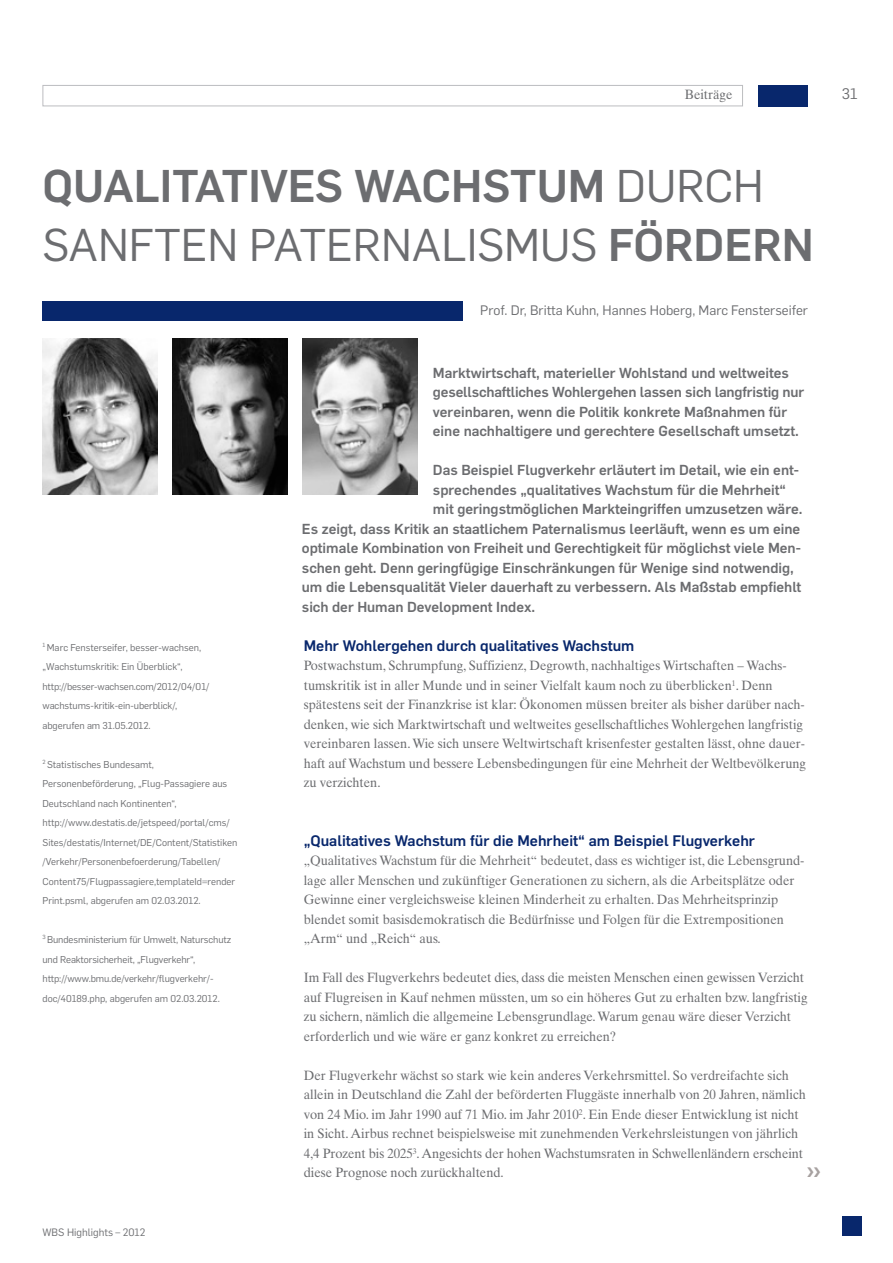
<style>
.page{position:relative;width:893px;height:1263px;background:#fff}
.page>*{position:absolute;margin:0;border:0;box-sizing:border-box;transform-origin:0 0}
.t1{font:500 45px/58.5px "Flama";color:#6c6d70}
.t2{font:500 15px "Flama";color:#08276c}
.t3{font:15px "Flama";color:#6c6d70}
.t4{font:500 14.25px/19.5px "Flama";color:#6c6d70}
.t5{font:13.5px/19.5px "Times Ten LT";color:#6c6d70;scale:.95 1}
.t6{font:13.5px "Flama";color:#6c6d70}
.t7{font:13.5px "Monotype Sorts";color:#a7a1a0;scale:.95 1}
.t8{font:10.5px "Flama";color:#6c6d70}
.t9{font:9.75px/19.5px "Flama";color:#6c6d70}
.s1{font-weight:400}
</style>
<div class="page">
<div style="left:759px;top:85px;width:49px;height:21px;background:#08276c"></div>
<div style="left:43px;top:85px;width:700px;height:21px;border:1px solid #bcbdc0"></div>
<div style="left:842px;top:1216px;width:19px;height:20px;background:#08276c"></div>
<div style="left:43px;top:301px;width:420px;height:19px;background:#08276c"></div>
<img style="left:43px;top:339px;width:114px;height:156px">
<img style="left:173px;top:339px;width:115px;height:155px">
<img style="left:303px;top:339px;width:115px;height:156px">
<p class="t5" style="left:685px;top:86px;width:52px">Beiträge</p>
<p class="t3" style="left:842px;top:89px;width:17px">31</p>
<h1 class="t1" style="left:43px;top:161px;width:773px">QUALITATIVES WACHSTUM <span class="s1">DURCH<br>SANFTEN PATERNALISMUS</span> FÖRDERN</h1>
<p class="t6" style="left:480px;top:305px;width:329px">Prof. Dr, Britta Kuhn, Hannes Hoberg, Marc Fensterseifer</p>
<p class="t9" style="left:43px;top:638px;width:169px"><sup>1</sup> Marc Fensterseifer, besser-wachsen, „Wachs tumskritik: Ein Überblick“, http://besser-wachsen.com/2012/04/01/ wachstums-kritik-ein-uberblick/, abgerufen am 31.05.2012.</p>
<p class="t9" style="left:43px;top:755px;width:196px"><sup>2</sup> Statistisches Bundesamt,<br>Personen beförderung, „Flug-Passagiere aus Deutschland nach Kontinenten“, http://www.destatis.de/jetspeed/portal/cms/ Sites/destatis/Internet/DE/Content/Statistiken /Verkehr/Personenbefoerderung/Tabellen/ Content75/Flugpassagiere,templateId=render Print.psml, abgerufen am 02.03.2012.</p>
<p class="t9" style="left:43px;top:931px;width:190px"><sup>3</sup> Bundesministerium für Umwelt, Natur schutz und Reaktorsicherheit, „Flugver kehr“, http://www.bmu.de/verkehr/flug ver kehr/ - doc/40189.php, abgerufen am 02.03.2012.</p>
<p class="t8" style="left:43px;top:1228px;width:104px">WBS Highlights – 2012</p>
<p class="t4" style="left:433px;top:364px;width:373px">Marktwirtschaft, materieller Wohlstand und weltweites ge sell schaftliches Wohlergehen lassen sich langfristig nur vereinbaren, wenn die Politik konkrete Maßnahmen für eine nachhaltigere und gerechtere Gesellschaft umsetzt.</p>
<p class="t4" style="left:433px;top:462px;width:368px">Das Bei spiel Flugverkehr erläutert im Detail, wie ein ent -</p>
<p class="t4" style="left:433px;top:481px;width:355px">spre chendes „qualitati ves Wachs tum für die Mehrheit“</p>
<p class="t4" style="left:433px;top:501px;width:371px">mit geringst möglichen Markteingriffen um zusetzen wäre.</p>
<p class="t4" style="left:302px;top:520px;width:500px">Es zeigt, dass Kritik an staatlichem Paterna lismus leerläuft, wenn es um eine</p>
<p class="t4" style="left:302px;top:540px;width:500px">optimale Kombination von Freiheit und Gerechtigkeit für möglichst viele Men -</p>
<p class="t4" style="left:302px;top:559px;width:494px">schen geht. Denn gering fü gige Einschränkungen für Wenige sind notwendig,</p>
<p class="t4" style="left:302px;top:579px;width:501px">um die Lebens qualität Vieler dauerhaft zu verbessern. Als Maßstab emp fiehlt</p>
<p class="t4" style="left:302px;top:598px;width:235px">sich der Human Development Index.</p>
<p class="t2" style="left:304px;top:640px;width:332px">Mehr Wohlergehen durch qualitatives Wachstum</p>
<p class="t5" style="left:304px;top:657px;width:530px">Postwachstum, Schrumpfung, Suffizienz, Degrowth, nachhaltiges Wirtschaften – Wachs - tums kritik ist in aller Munde und in seiner Vielfalt kaum noch zu über blicken<sup>1</sup>. Denn spätestens seit der Finanzkrise ist klar: Ökono men müssen breiter als bisher darüber nach - denken, wie sich Marktwirtschaft und weltweites gesellschaftliches Wohl ergehen langfristig verein baren lassen. Wie sich unsere Weltwirtschaft krisenfester gestalten lässt, ohne dauer - haft auf Wachs tum und bessere Lebensbedingungen für eine Mehrheit der Weltbevölkerung zu verzichten.</p>
<p class="t2" style="left:304px;top:835px;width:453px">„Qualitatives Wachstum für die Mehrheit“ am Beispiel Flugverkehr</p>
<p class="t5" style="left:304px;top:852px;width:528px">„Qualitatives Wachstum für die Mehrheit“ bedeutet, dass es wichtiger ist, die Lebensgrund - lage aller Menschen und zukünftiger Generationen zu sichern, als die Ar beits plätze oder Gewinne einer vergleichsweise kleinen Minderheit zu erhalten. Das Mehrheitsprinzip blendet somit basisdemokratisch die Bedürfnisse und Folgen für die Extrempositionen „Arm“ und „Reich“ aus.</p>
<p class="t5" style="left:304px;top:969px;width:532px">Im Fall des Flugverkehrs bedeutet dies, dass die meisten Menschen einen gewissen Verzicht auf Flugreisen in Kauf nehmen müssten, um so ein höheres Gut zu erhalten bzw. langfristig zu sichern, nämlich die allgemeine Lebens grundlage. Warum genau wäre dieser Verzicht erforderlich und wie wäre er ganz konkret zu erreichen?</p>
<p class="t5" style="left:304px;top:1067px;width:530px">Der Flugverkehr wächst so stark wie kein anderes Verkehrsmittel. So verdreifachte sich allein in Deutschland die Zahl der beförderten Fluggäste innerhalb von 20 Jahren, nämlich von 24 Mio. im Jahr 1990 auf 71 Mio. im Jahr 2010<sup>2</sup>. Ein Ende dieser Entwicklung ist nicht in Sicht. Airbus rechnet beispielsweise mit zunehmenden Verkehrs leistungen von jährlich 4,4 Prozent bis 2025<sup>3</sup>. Angesichts der hohen Wachstumsraten in Schwellenländern erscheint diese Prognose noch zurückhaltend.</p>
<p class="t7" style="left:807px;top:1164px;width:15px">❯❯</p>
</div>
